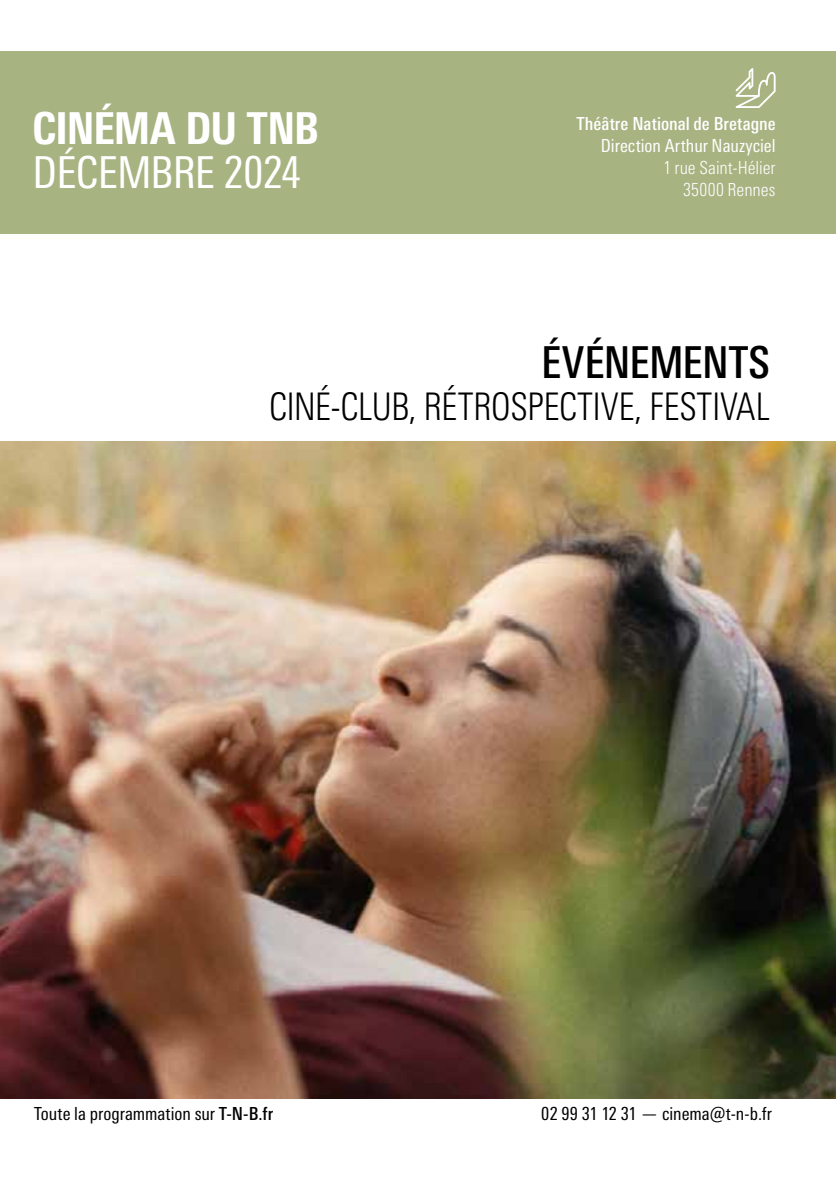
<style>
.page{position:relative;width:836px;height:1188px;background:#fff}
.page>*{position:absolute;margin:0;border:0;box-sizing:border-box;transform-origin:0 0}
.t1{font:condensed 44px "Univers Next Pro";letter-spacing:-.02em;color:#fff}
.t2{font:800 condensed 44px "Univers Next Pro";letter-spacing:-.02em;color:#fff}
.t3{font:500 condensed 44px "Univers Next Pro";letter-spacing:-.015em;color:#000}
.t4{font:300 condensed 38px "Univers Next Pro";letter-spacing:-.015em;color:#000}
.t5{font:condensed 18px "Univers Next Pro";color:#000}
.t6{font:300 condensed 18px/22px "Univers Next Pro";color:#fff;text-align:right}
.t7{font:500 condensed 18px "Univers Next Pro";color:#fff}
.t8{font:condensed 18px "Univers Next Pro";color:#fff}
.s1{font-weight:500}
</style>
<div class="page">
<img style="left:0;top:441px;width:836px;height:658px">
<div style="left:0;top:51px;width:836px;height:183px;background:#a8b382"></div>
<svg style="left:736px;top:68px;width:40px;height:40px"></svg>
<h1 class="t2" style="left:33px;top:102px;width:288px">CINÉMA DU TNB</h1>
<h1 class="t1" style="left:33px;top:147px;width:270px">DÉCEMBRE 2024</h1>
<p class="t7" style="left:576px;top:113px;width:201px">Théâtre National de Bretagne</p>
<p class="t8" style="left:601px;top:135px;width:176px">Direction Arthur Nauzyciel</p>
<p class="t6" style="left:663px;top:157px;width:114px">1 rue Saint-Hélier<br>35000 Rennes</p>
<h1 class="t3" style="left:541px;top:337px;width:230px">ÉVÉNEMENTS</h1>
<h2 class="t4" style="left:269px;top:385px;width:503px">CINÉ-CLUB, RÉTROSPECTIVE, FESTIVAL</h2>
<p class="t5" style="left:34px;top:1103px;width:241px">Toute la programmation sur <span class="s1">T-N-B.fr</span></p>
<p class="t5" style="left:541px;top:1103px;width:232px">02 99 31 12 31 — cinema@t-n-b.fr</p>
</div>
